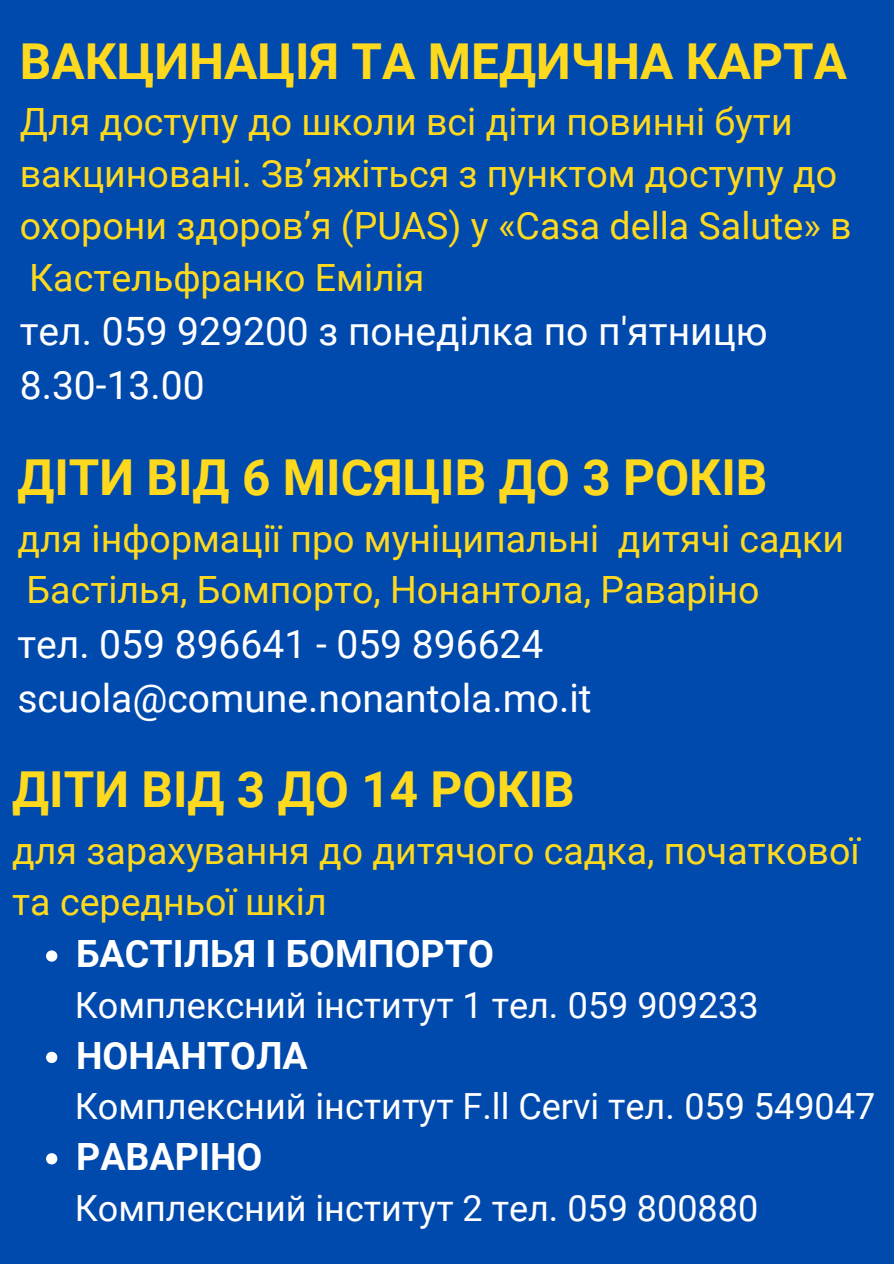
<style>
.page{position:relative;width:894px;height:1264px;background:#fff}
.page>*{position:absolute;margin:0;border:0;box-sizing:border-box;transform-origin:0 0}
.t1{font:700 49.5px "Roboto";color:#ffd91d}
.t2{font:39px "Roboto";color:#fff}
.t3{font:37.5px/51.8px "Roboto";color:#ffd91d}
.t4{font:700 37.5px "Roboto";color:#fff}
.t5{font:36px "Roboto";color:#fff}
</style>
<div class="page">
<div style="left:0;top:0;width:893px;height:1263px;background:#004aad"></div>
<svg style="left:46px;top:950px;width:11px;height:11px"></svg>
<svg style="left:46px;top:1051px;width:11px;height:12px"></svg>
<svg style="left:46px;top:1153px;width:11px;height:11px"></svg>
<p class="t1" style="left:20px;top:33px;width:828px">ВАКЦИНАЦІЯ ТА МЕДИЧНА КАРТА</p>
<p class="t3" style="left:20px;top:96px;width:833px">Для доступу до школи всі діти повинні бути вакциновані. Зв’яжіться з пунктом доступу до охорони здоров’я (PUAS) у «Casa della Salute» в Кастельфранко Емілія</p>
<p class="t2" style="left:20px;top:308px;width:749px">тел. 059 929200 з понеділка по п'ятницю</p>
<p class="t2" style="left:20px;top:362px;width:186px">8.30-13.00</p>
<p class="t1" style="left:17px;top:449px;width:751px">ДІТИ ВІД 6 МІСЯЦІВ ДО 3 РОКІВ</p>
<p class="t3" style="left:17px;top:513px;width:828px">для інформації про муніципальні дитячі садки<br>Бастілья, Бомпорто, Нонантола, Раваріно</p>
<p class="t2" style="left:17px;top:621px;width:527px">тел. 059 896641 - 059 896624</p>
<p class="t2" style="left:17px;top:675px;width:575px">scuola@comune.nonantola.mo.it</p>
<p class="t1" style="left:12px;top:761px;width:564px">ДІТИ ВІД 3 ДО 14 РОКІВ</p>
<p class="t3" style="left:12px;top:825px;width:848px">для зарахування до дитячого садка, початкової та середньої шкіл</p>
<p class="t4" style="left:76px;top:932px;width:419px">БАСТІЛЬЯ І БОМПОРТО</p>
<p class="t5" style="left:75px;top:984px;width:685px">Комплексний інститут 1 тел. 059 909233</p>
<p class="t4" style="left:76px;top:1033px;width:233px">НОНАНТОЛА</p>
<p class="t5" style="left:75px;top:1085px;width:801px">Комплексний інститут F.ll Cervi тел. 059 549047</p>
<p class="t4" style="left:76px;top:1135px;width:188px">РАВАРІНО</p>
<p class="t5" style="left:75px;top:1187px;width:684px">Комплексний інститут 2 тел. 059 800880</p>
</div>
